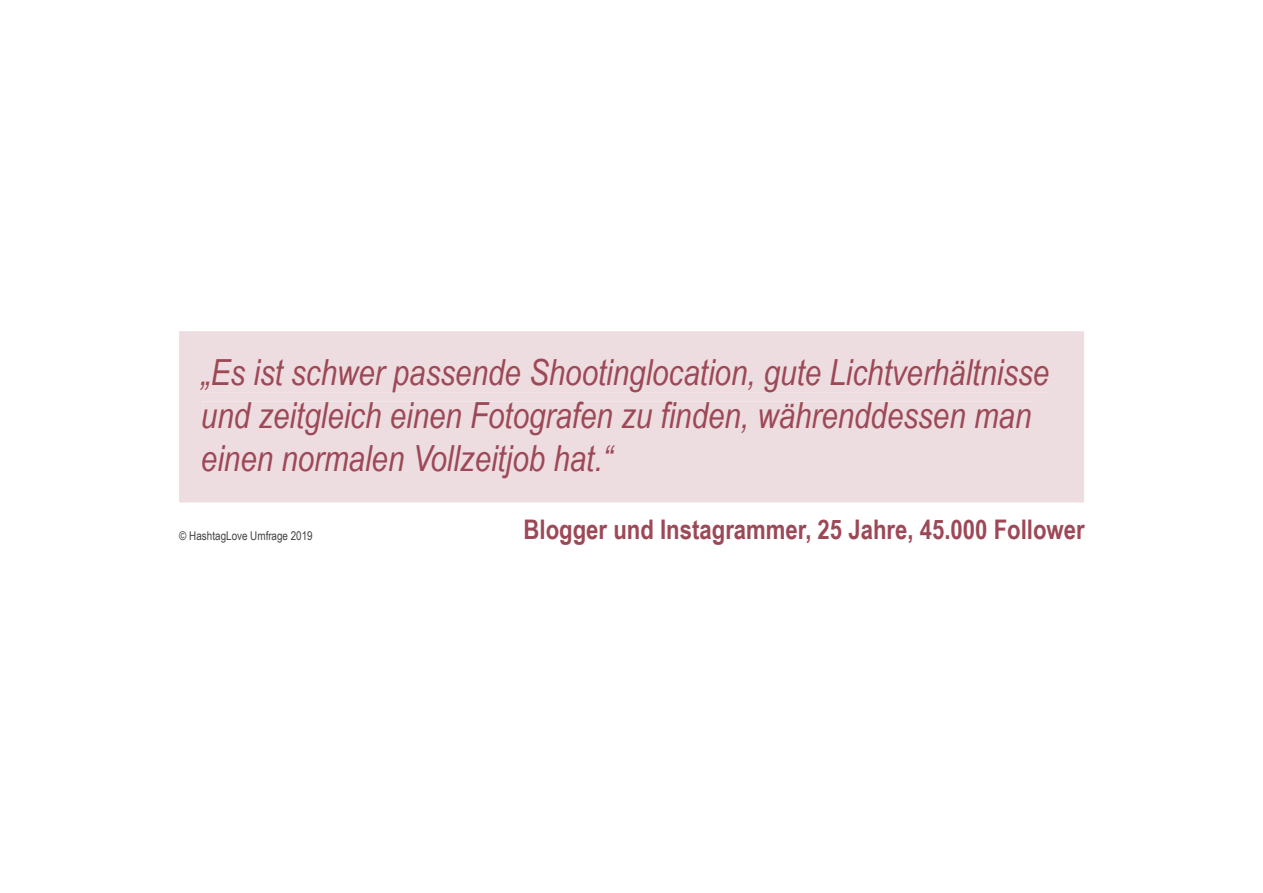
<style>
.page{position:relative;width:1263px;height:893px;background:#fff}
.page>*{position:absolute;margin:0;border:0;box-sizing:border-box;transform-origin:0 0}
.t1{font:italic 36px/43.2px "Arial Narrow";color:#9d4857}
.t2{font:700 27px "Arial Narrow";color:#9d4857}
.t3{font:12px "Arial Narrow";letter-spacing:.005em;color:#424243}
</style>
<div class="page">
<div style="left:179px;top:331px;width:905px;height:171px;background:#eddde0"></div>
<div style="left:200px;top:358px;width:849px;height:34px;background:#eddde0"></div>
<div style="left:203px;top:402px;width:828px;height:33px;background:#eddde0"></div>
<div style="left:202px;top:445px;width:413px;height:34px;background:#eddde0"></div>
<p class="t1" style="left:201px;top:350px;width:850px">„Es ist schwer passende Shootinglocation, gute Lichtverhältnisse und zeitgleich einen Fotografen zu finden, währenddessen man einen normalen Vollzeitjob hat.“</p>
<p class="t3" style="left:179px;top:526px;width:135px">© HashtagLove Umfrage 2019</p>
<p class="t2" style="left:524px;top:509px;width:563px">Blogger und Instagrammer, 25 Jahre, 45.000 Follower</p>
</div>
